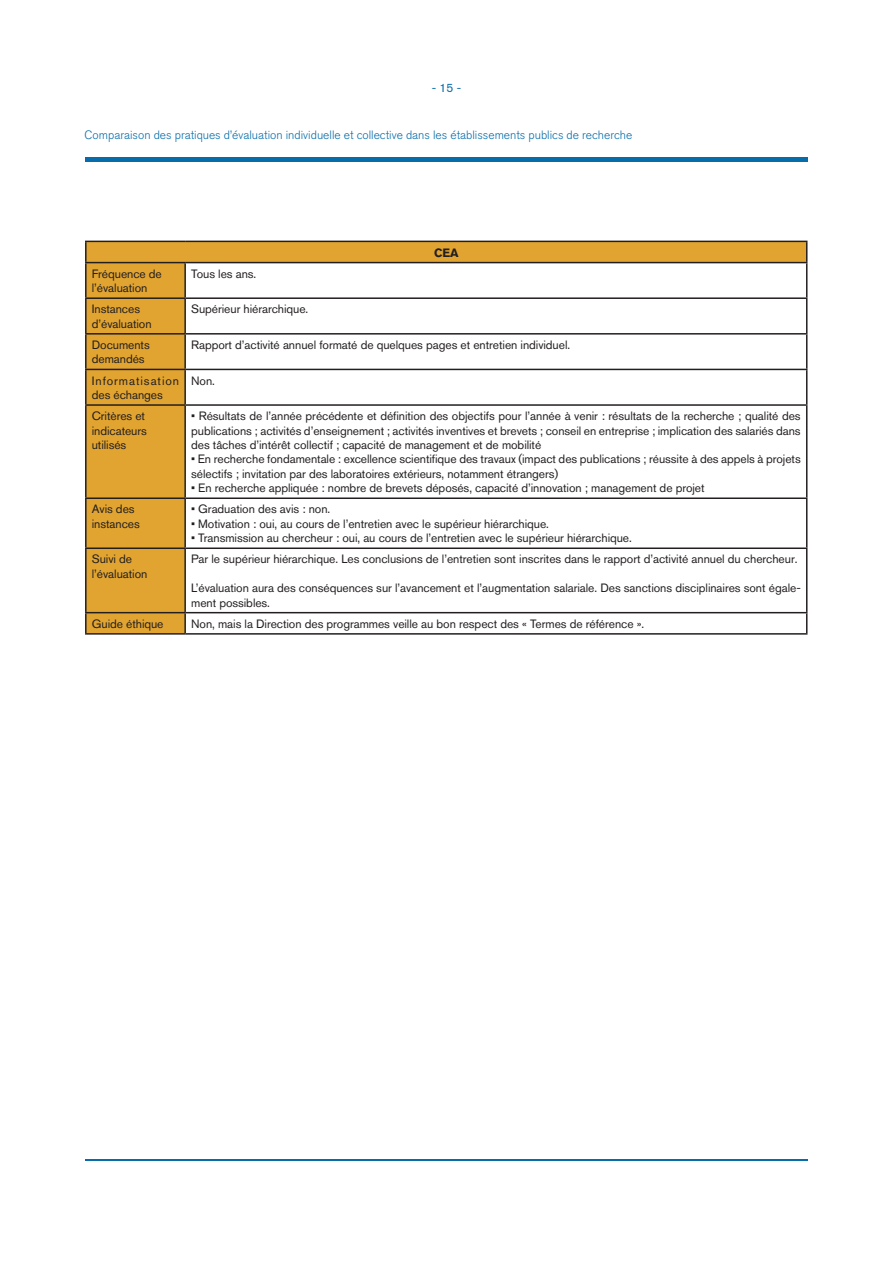
<style>
.page{position:relative;width:893px;height:1263px;background:#fff}
.page>*{position:absolute;margin:0;border:0;box-sizing:border-box;transform-origin:0 0}
.t1{font:12px/14.4px "Akzidenz Grotesk BQ";letter-spacing:-.005em;color:#231f20}
.t2{font:300 12px "Akzidenz Grotesk BQ";color:#076daa}
.t3{font:12px/14.4px "Akzidenz Grotesk BQ";letter-spacing:.08em;color:#231f20}
.t4{font:12px "Akzidenz Grotesk BQ";color:#076daa}
.t5{font:700 12px "Akzidenz Grotesk BQ";color:#231f20}
</style>
<div class="page">
<div style="left:85px;top:157px;width:723px;height:5px;background:#076daa"></div>
<hr style="left:85px;top:1159px;width:723px;height:1px;background:#076daa">
<svg style="left:87px;top:242px;width:719px;height:391px"></svg>
<hr style="left:85px;top:241px;width:100px;height:1px;background:#231f20">
<hr style="left:85px;top:242px;width:2px;height:20px;background:#231f20">
<hr style="left:185px;top:241px;width:622px;height:1px;background:#231f20">
<svg style="left:806px;top:242px;width:1px;height:20px"></svg>
<hr style="left:85px;top:262px;width:100px;height:1px;background:#231f20">
<hr style="left:85px;top:263px;width:2px;height:34px;background:#231f20">
<hr style="left:185px;top:262px;width:622px;height:1px;background:#231f20">
<hr style="left:184px;top:263px;width:2px;height:34px;background:#231f20">
<hr style="left:806px;top:263px;width:1px;height:34px;background:#231f20">
<hr style="left:85px;top:297px;width:100px;height:2px;background:#231f20">
<hr style="left:85px;top:299px;width:2px;height:34px;background:#231f20">
<hr style="left:185px;top:297px;width:622px;height:2px;background:#231f20">
<hr style="left:184px;top:299px;width:2px;height:34px;background:#231f20">
<hr style="left:806px;top:299px;width:1px;height:34px;background:#231f20">
<hr style="left:85px;top:333px;width:100px;height:2px;background:#231f20">
<hr style="left:85px;top:335px;width:2px;height:34px;background:#231f20">
<hr style="left:185px;top:333px;width:622px;height:2px;background:#231f20">
<hr style="left:184px;top:335px;width:2px;height:34px;background:#231f20">
<hr style="left:806px;top:335px;width:1px;height:34px;background:#231f20">
<hr style="left:85px;top:369px;width:100px;height:1px;background:#231f20">
<hr style="left:85px;top:370px;width:2px;height:34px;background:#231f20">
<hr style="left:185px;top:369px;width:622px;height:1px;background:#231f20">
<hr style="left:184px;top:370px;width:2px;height:34px;background:#231f20">
<hr style="left:806px;top:370px;width:1px;height:34px;background:#231f20">
<hr style="left:85px;top:404px;width:100px;height:2px;background:#231f20">
<hr style="left:85px;top:406px;width:2px;height:91px;background:#231f20">
<hr style="left:185px;top:404px;width:622px;height:2px;background:#231f20">
<hr style="left:184px;top:406px;width:2px;height:91px;background:#231f20">
<hr style="left:806px;top:406px;width:1px;height:91px;background:#231f20">
<hr style="left:85px;top:497px;width:100px;height:2px;background:#231f20">
<hr style="left:85px;top:499px;width:2px;height:48px;background:#231f20">
<hr style="left:185px;top:497px;width:622px;height:2px;background:#231f20">
<hr style="left:184px;top:499px;width:2px;height:48px;background:#231f20">
<hr style="left:806px;top:499px;width:1px;height:48px;background:#231f20">
<hr style="left:85px;top:547px;width:100px;height:2px;background:#231f20">
<hr style="left:85px;top:549px;width:2px;height:63px;background:#231f20">
<hr style="left:185px;top:547px;width:622px;height:2px;background:#231f20">
<hr style="left:184px;top:549px;width:2px;height:63px;background:#231f20">
<hr style="left:806px;top:549px;width:1px;height:63px;background:#231f20">
<hr style="left:85px;top:612px;width:100px;height:1px;background:#231f20">
<hr style="left:85px;top:613px;width:2px;height:20px;background:#231f20">
<hr style="left:185px;top:612px;width:622px;height:1px;background:#231f20">
<hr style="left:184px;top:613px;width:2px;height:20px;background:#231f20">
<svg style="left:806px;top:613px;width:1px;height:20px"></svg>
<hr style="left:85px;top:633px;width:100px;height:2px;background:#231f20">
<hr style="left:185px;top:633px;width:622px;height:2px;background:#231f20">
<p class="t4" style="left:432px;top:81px;width:31px">- 15 -</p>
<p class="t2" style="left:85px;top:128px;width:549px">Comparaison des pratiques d’évaluation individuelle et collective dans les établissements publics de recherche</p>
<p class="t5" style="left:434px;top:245px;width:26px">CEA</p>
<p class="t1" style="left:92px;top:266px;width:72px">Fréquence de l’évaluation</p>
<p class="t1" style="left:191px;top:266px;width:67px">Tous les ans.</p>
<p class="t1" style="left:92px;top:302px;width:61px">Instances d’évaluation</p>
<p class="t1" style="left:191px;top:302px;width:119px">Supérieur hiérarchique.</p>
<p class="t1" style="left:92px;top:338px;width:60px">Documents demandés</p>
<p class="t1" style="left:191px;top:338px;width:381px">Rapport d’activité annuel formaté de quelques pages et entretien individuel.</p>
<p class="t3" style="left:92px;top:373px;width:89px">Informatisation des échanges</p>
<p class="t1" style="left:191px;top:373px;width:25px">Non.</p>
<p class="t1" style="left:92px;top:409px;width:57px">Critères et indicateurs utilisés</p>
<p class="t1" style="left:191px;top:409px;width:611px;text-align:justify">• Résultats de l’année précédente et définition des objectifs pour l’année à venir : résultats de la recherche ; qualité des publications ; activités d’enseignement ; activités inventives et brevets ; conseil en entreprise ; implication des salariés dans des tâches d’intérêt collectif ; capacité de management et de mobilité</p>
<p class="t1" style="left:191px;top:452px;width:611px">• En recherche fondamentale : excellence scientifique des travaux (impact des publications ; réussite à des appels à projets sélectifs ; invitation par des laboratoires extérieurs, notamment étrangers)</p>
<p class="t1" style="left:191px;top:481px;width:515px">• En recherche appliquée : nombre de brevets déposés, capacité d’innovation ; management de projet</p>
<p class="t1" style="left:92px;top:502px;width:50px">Avis des instances</p>
<p class="t1" style="left:191px;top:502px;width:141px">• Graduation des avis : non.</p>
<p class="t1" style="left:191px;top:516px;width:359px">• Motivation : oui, au cours de l’entretien avec le supérieur hiérarchique.</p>
<p class="t1" style="left:191px;top:531px;width:442px">• Transmission au chercheur : oui, au cours de l’entretien avec le supérieur hiérarchique.</p>
<p class="t1" style="left:92px;top:552px;width:57px">Suivi de l’évaluation</p>
<p class="t1" style="left:191px;top:552px;width:608px">Par le supérieur hiérarchique. Les conclusions de l’entretien sont inscrites dans le rapport d’activité annuel du chercheur.</p>
<p class="t1" style="left:191px;top:581px;width:611px">L’évaluation aura des conséquences sur l’avancement et l’augmentation salariale. Des sanctions disciplinaires sont égale&shy;ment possibles.</p>
<p class="t1" style="left:92px;top:616px;width:73px">Guide éthique</p>
<p class="t1" style="left:191px;top:616px;width:455px">Non, mais la Direction des programmes veille au bon respect des « Termes de référence ».</p>
</div>
